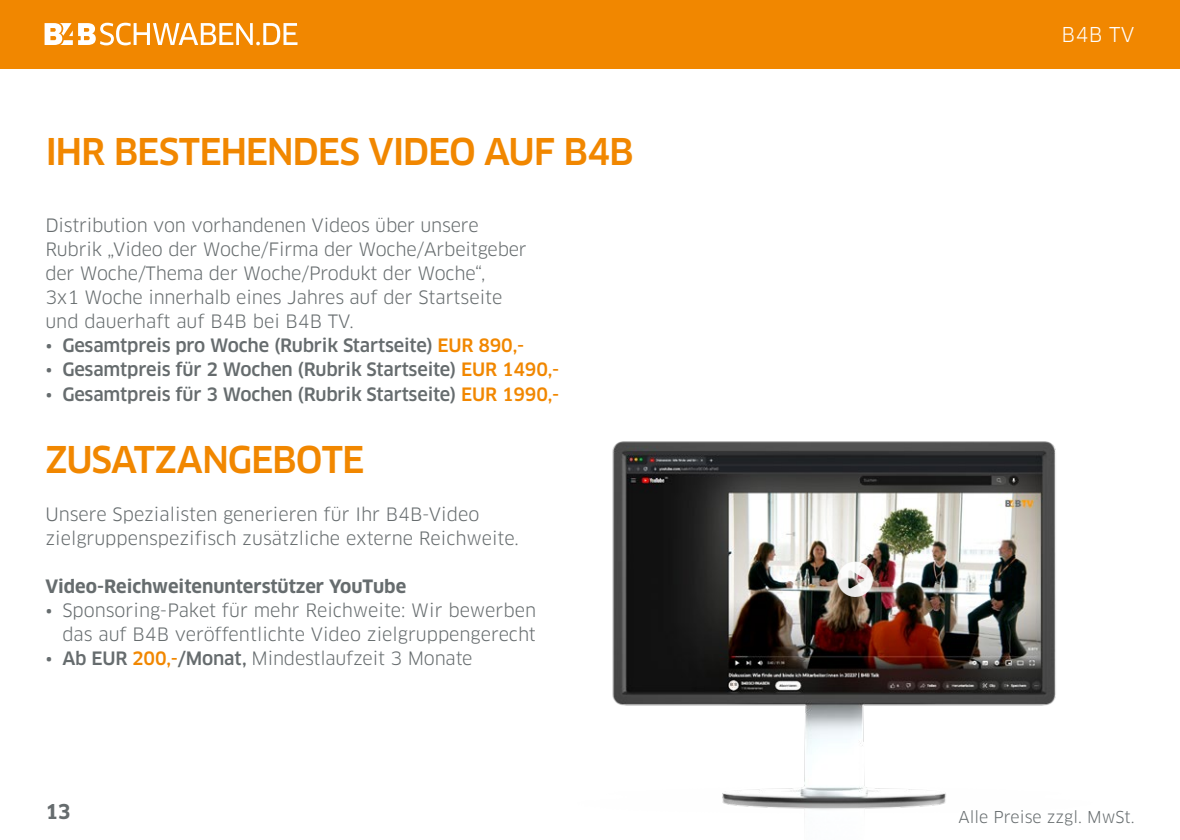
<style>
.page{position:relative;width:1180px;height:840px;background:#fff}
.page>*{position:absolute;margin:0;border:0;box-sizing:border-box;transform-origin:0 0}
.MD_head{font:500 36px "Clan OT";letter-spacing:-.035em;color:#f18700}
.t1{font:20px "Clan OT";color:#fff}
.t2{font:700 20px "Clan OT";color:#666c6e}
.MD_gtx{font:18px/24px "Clan OT";letter-spacing:-.01em;color:#666c6e}
.t3{font:500 18px "Clan OT";letter-spacing:-.01em;color:#666c6e}
.MD_Zwiti{font:700 18px "Clan OT";color:#666c6e}
.t4{font:16px "Clan OT";color:#666c6e}
.s1{font-weight:400}
.s2{color:#f18700}
.s3{font-weight:500}
.s4{font-weight:500;color:#f18700}
</style>
<div class="page">
<div style="left:0;top:0;width:1179px;height:68px;background:#f18700"></div>
<svg style="left:45px;top:23px;width:252px;height:22px"></svg>
<img style="left:612px;top:441px;width:444px;height:373px">
<svg style="left:837px;top:561px;width:35px;height:35px"></svg>
<p class="MD_head" style="left:45px;top:130px;width:590px">IHR BESTEHENDES VIDEO AUF B4B</p>
<p class="MD_gtx" style="left:45px;top:213px;width:483px">Distribution von vorhandenen Videos über unsere Rubrik „Video der Woche/Firma der Woche/Arbeitgeber der Woche/Thema der Woche/Produkt der Woche“,<br>3x1 Woche innerhalb eines Jahres auf der Startseite und dauerhaft auf B4B bei B4B TV.</p>
<p class="t3" style="left:45px;top:335px;width:480px"><span class="s1">•</span> Gesamtpreis pro Woche (Rubrik Startseite) <span class="s2">EUR 890,-</span></p>
<p class="t3" style="left:45px;top:359px;width:515px"><span class="s1">•</span> Gesamtpreis für 2 Wochen (Rubrik Startseite) <span class="s2">EUR 1490,-</span></p>
<p class="t3" style="left:45px;top:383px;width:515px"><span class="s1">•</span> Gesamtpreis für 3 Wochen (Rubrik Startseite) <span class="s2">EUR 1990,-</span></p>
<p class="MD_head" style="left:45px;top:438px;width:320px">ZUSATZANGEBOTE</p>
<p class="MD_gtx" style="left:45px;top:501px;width:475px">Unsere Spezialisten generieren für Ihr B4B-Video zielgruppenspezifisch zusätzliche externe Reichweite.</p>
<p class="MD_Zwiti" style="left:45px;top:575px;width:362px">Video-Reichweitenunterstützer YouTube</p>
<p class="MD_gtx" style="left:45px;top:597px;width:492px;text-align:right">• Sponsoring-Paket für mehr Reichweite: Wir bewerben das auf B4B veröffentlichte Video zielgruppengerecht</p>
<p class="MD_gtx" style="left:45px;top:645px;width:428px">• <span class="s3">Ab EUR</span> <span class="s4">200,-</span><span class="s3">/Monat,</span> Mindestlaufzeit 3 Monate</p>
<p class="t1" style="left:1061px;top:23px;width:75px">B4B TV</p>
<p class="t2" style="left:45px;top:799px;width:27px">13</p>
<p class="t4" style="left:958px;top:807px;width:177px">Alle Preise zzgl. MwSt.</p>
</div>
